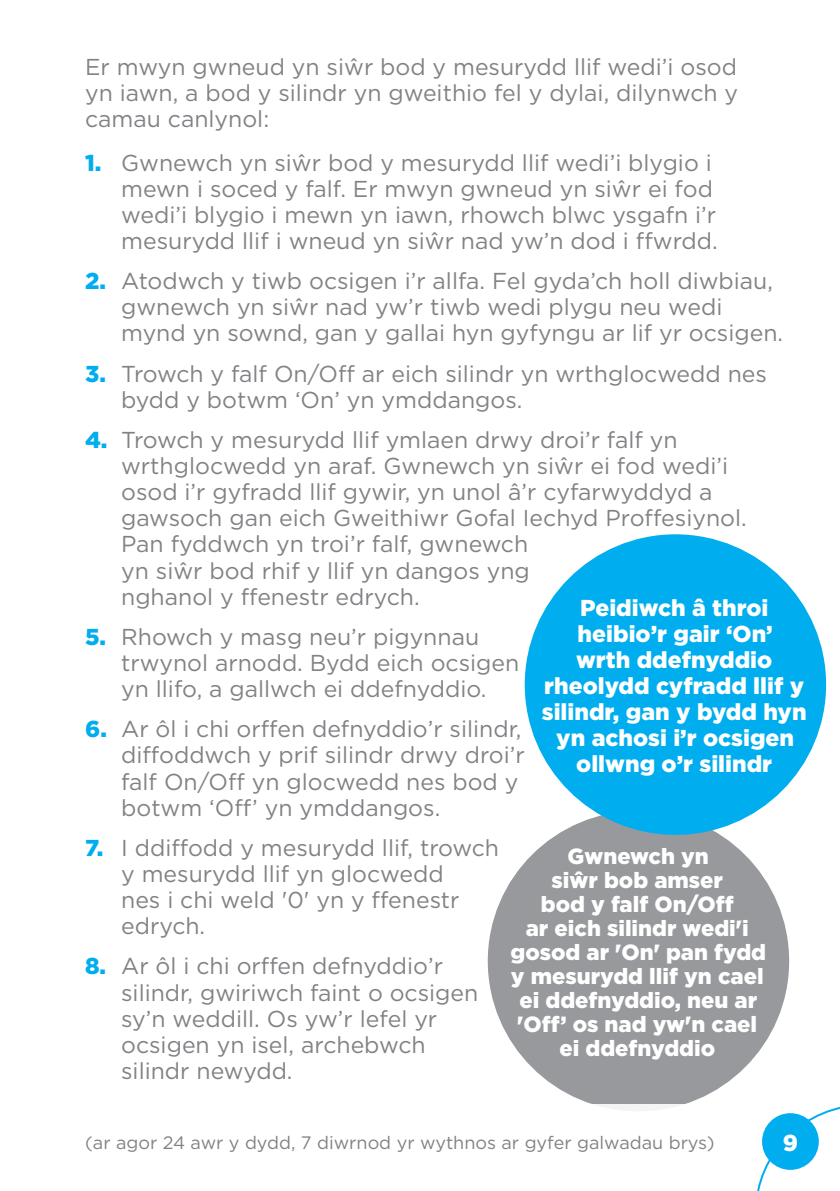
<style>
.page{position:relative;width:840px;height:1191px;background:#fff}
.page>*{position:absolute;margin:0;border:0;box-sizing:border-box;transform-origin:0 0}
.t1{font:23px/26.2px "Gotham";color:#808285}
.t2{font:900 23px/26px "Gotham";color:#fff;text-align:center}
.t3{font:900 22px/24px "Gotham";color:#fff;text-align:center}
.t4{font:18px "Gotham";color:#808285}
.s1{font-weight:900;color:#00aeef}
</style>
<div class="page">
<div style="left:487px;top:810px;width:301px;height:301px;background:#97999c;border-radius:50%"></div>
<div style="left:524px;top:534px;width:301px;height:301px;background:#00aeef;border-radius:50%"></div>
<div style="left:0;top:1104px;width:839px;height:87px;background:#fff"></div>
<svg style="left:757px;top:1107px;width:82px;height:84px"></svg>
<div style="left:761px;top:1113px;width:57px;height:56px;background:#00aeef;border-radius:50%"></div>
<p class="t1" style="left:85px;top:53px;width:654px;text-align:justify">Er mwyn gwneud yn siŵr bod y mesurydd llif wedi’i osod yn iawn, a bod y silindr yn gweithio fel y dylai, dilynwch y camau canlynol:</p>
<p class="t1" style="left:121px;top:149px;width:597px;text-indent:-36px"><span class="s1">1.</span> Gwnewch yn siŵr bod y mesurydd llif wedi’i blygio i mewn i soced y falf. Er mwyn gwneud yn siŵr ei fod wedi’i blygio i mewn yn iawn, rhowch blwc ysgafn i’r mesurydd llif i wneud yn siŵr nad yw’n dod i ffwrdd.</p>
<p class="t1" style="left:121px;top:267px;width:663px;text-indent:-36px"><span class="s1">2.</span> Atodwch y tiwb ocsigen i’r allfa. Fel gyda’ch holl diwbiau, gwnewch yn siŵr nad yw’r tiwb wedi plygu neu wedi mynd yn sownd, gan y gallai hyn gyfyngu ar lif yr ocsigen.</p>
<p class="t1" style="left:121px;top:360px;width:647px;text-indent:-36px"><span class="s1">3.</span> Trowch y falf On/Off ar eich silindr yn wrthglocwedd nes bydd y botwm ‘On’ yn ymddangos.</p>
<p class="t1" style="left:121px;top:426px;width:626px;text-indent:-36px"><span class="s1">4.</span> Trowch y mesurydd llif ymlaen drwy droi’r falf yn wrthglocwedd yn araf. Gwnewch yn siŵr ei fod wedi’i osod i’r gyfradd llif gywir, yn unol â’r cyfarwyddyd a gawsoch gan eich Gweithiwr Gofal Iechyd Proffesiynol.<br>Pan fyddwch yn troi’r falf, gwnewch<br>yn siŵr bod rhif y llif yn dangos yng<br>nghanol y ffenestr edrych.</p>
<p class="t1" style="left:121px;top:623px;width:399px;text-indent:-36px"><span class="s1">5.</span> Rhowch y masg neu’r pigynnau trwynol arnodd. Bydd eich ocsigen yn llifo, a gallwch ei ddefnyddio.</p>
<p class="t1" style="left:121px;top:715px;width:405px;text-indent:-36px"><span class="s1">6.</span> Ar ôl i chi orffen defnyddio’r silindr, diffoddwch y prif silindr drwy droi’r falf On/Off yn glocwedd nes bod y botwm ‘Off’ yn ymddangos.</p>
<p class="t1" style="left:121px;top:834px;width:379px;text-indent:-36px"><span class="s1">7.</span> I ddiffodd y mesurydd llif, trowch y mesurydd llif yn glocwedd<br>nes i chi weld '0' yn y ffenestr edrych.</p>
<p class="t1" style="left:121px;top:952px;width:358px;text-indent:-36px"><span class="s1">8.</span> Ar ôl i chi orffen defnyddio’r silindr, gwiriwch faint o ocsigen sy’n weddill. Os yw’r lefel yr ocsigen yn isel, archebwch silindr newydd.</p>
<p class="t2" style="left:541px;top:594px;width:266px">Peidiwch â throi heibio’r gair ‘On’<br>wrth ddefnyddio rheolydd cyfradd llif y silindr, gan y bydd hyn yn achosi i’r ocsigen ollwng o’r silindr</p>
<p class="t3" style="left:510px;top:844px;width:257px">Gwnewch yn<br>siŵr bob amser<br>bod y falf On/Off<br>ar eich silindr wedi'i gosod ar 'On' pan fydd y mesurydd llif yn cael ei ddefnyddio, neu ar 'Off’ os nad yw'n cael ei ddefnyddio</p>
<p class="t4" style="left:85px;top:1131px;width:630px">(ar agor 24 awr y dydd, 7 diwrnod yr wythnos ar gyfer galwadau brys)</p>
<p class="t2" style="left:782px;top:1129px;width:17px">9</p>
</div>
